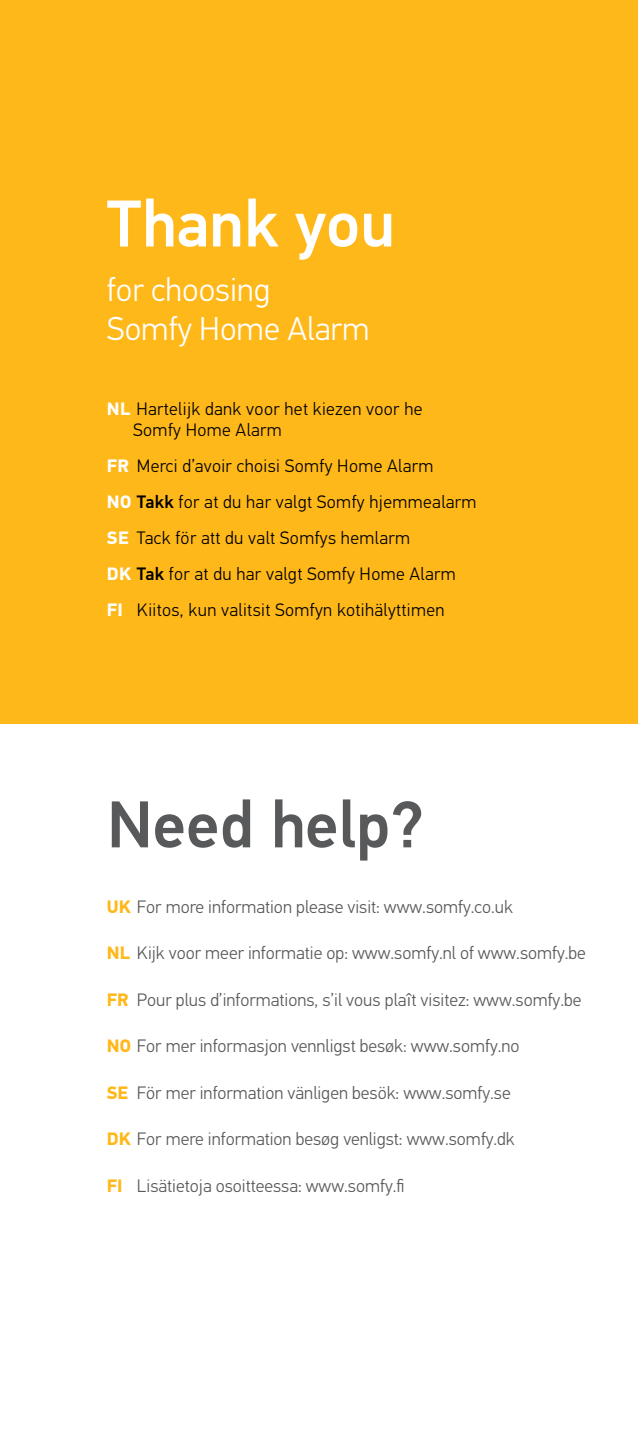
<style>
.page{position:relative;width:638px;height:1446px;background:#fff}
.page>*{position:absolute;margin:0;border:0;box-sizing:border-box;transform-origin:0 0}
.t1{font:500 66px "PF Din Text Pro";color:#58595b}
.t2{font:500 66px "PF Din Text Pro";color:#fff}
.t3{font:300 33px/39.6px "PF Din Text Pro";color:#fff}
.t4{font:300 18px "PF Din Text Pro";color:#58595b}
.t5{font:300 18px/36px "PF Din Text Pro";letter-spacing:.02em;color:#000}
.s1{font-weight:700;color:#fff}
.s2{font-weight:500}
.s3{font-weight:700;color:#ffb819}
</style>
<div class="page">
<div style="left:0;top:0;width:638px;height:723px;background:#ffb819"></div>
<h1 class="t2" style="left:107px;top:184px;width:290px">Thank you</h1>
<h2 class="t3" style="left:107px;top:270px;width:264px">for choosing<br>Somfy Home Alarm</h2>
<p class="t5" style="left:133px;top:398px;width:291px;line-height:21px;text-indent:-26px"><span class="s1">NL</span> Hartelijk dank voor het kiezen voor he<br>Somfy Home Alarm</p>
<p class="t5" style="left:107px;top:448px;width:371px"><span class="s1">FR</span> Merci d’avoir choisi Somfy Home Alarm<br><span class="s1">NO</span> <span class="s2">Takk</span> for at du har valgt Somfy hjemmealarm <span class="s1">SE</span> Tack för att du valt Somfys hemlarm<br><span class="s1">DK</span> <span class="s2">Tak</span> for at du har valgt Somfy Home Alarm<br><span class="s1">FI</span> Kiitos, kun valitsit Somfyn kotihälyttimen</p>
<h1 class="t1" style="left:107px;top:785px;width:318px">Need help?</h1>
<p class="t4" style="left:107px;top:896px;width:407px"><span class="s3">UK</span> For more information please visit: www.somfy.co.uk</p>
<p class="t4" style="left:107px;top:942px;width:480px"><span class="s3">NL</span> Kijk voor meer informatie op: www.somfy.nl of www.somfy.be</p>
<p class="t4" style="left:107px;top:989px;width:476px"><span class="s3">FR</span> Pour plus d’informations, s’il vous plaît visitez: www.somfy.be</p>
<p class="t4" style="left:107px;top:1036px;width:414px"><span class="s3">NO</span> For mer informasjon vennligst besøk: www.somfy.no</p>
<p class="t4" style="left:107px;top:1082px;width:405px"><span class="s3">SE</span> För mer information vänligen besök: www.somfy.se</p>
<p class="t4" style="left:107px;top:1129px;width:409px"><span class="s3">DK</span> For mere information besøg venligst: www.somfy.dk</p>
<p class="t4" style="left:107px;top:1175px;width:299px"><span class="s3">FI</span> Lisätietoja osoitteessa: www.somfy.fi</p>
</div>
